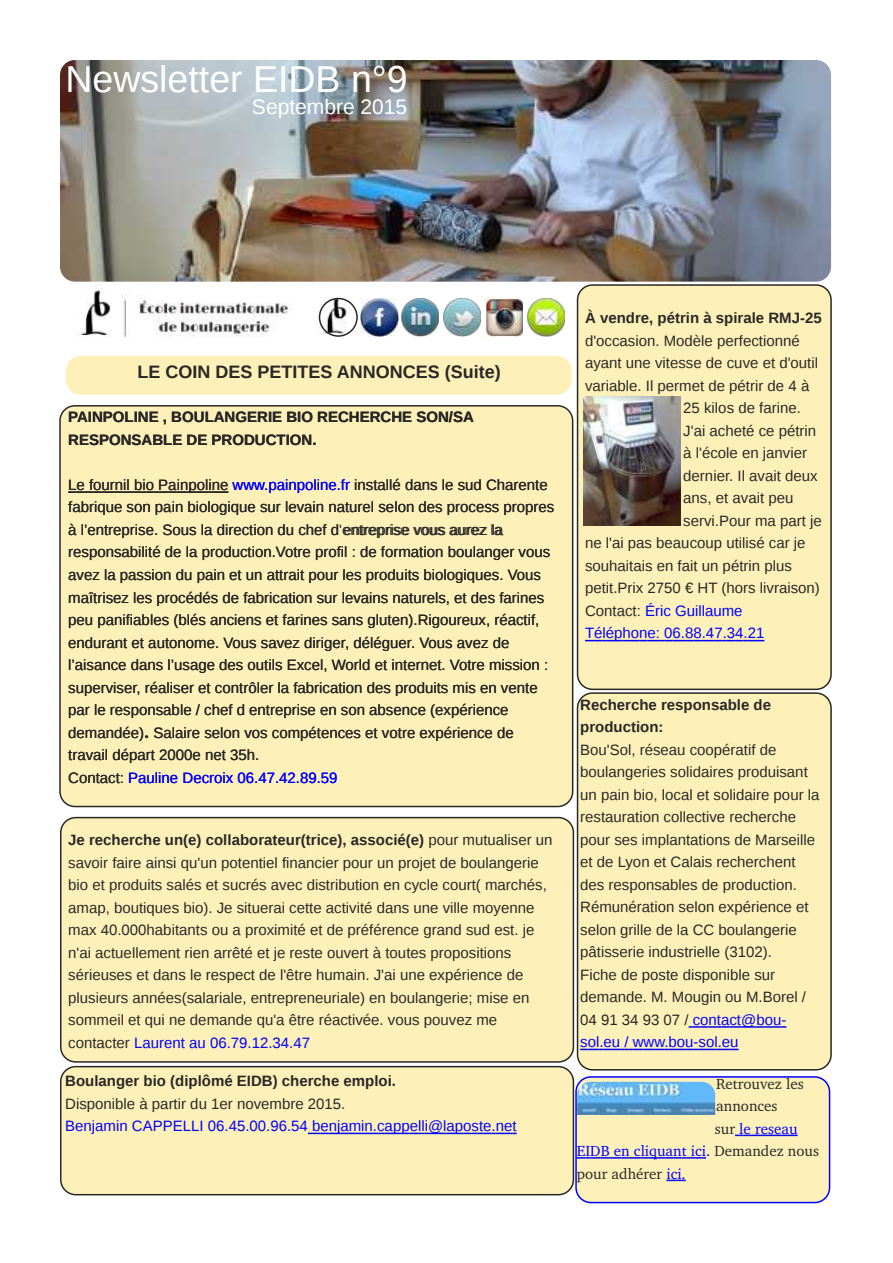
<style>
.page{position:relative;width:893px;height:1263px;background:#fff}
.page>*{position:absolute;margin:0;border:0;box-sizing:border-box;transform-origin:0 0}
.t1{font:37.5px "Liberation Sans";color:#fff}
.t2{font:21px "Liberation Sans";color:#fff}
.t3{font:700 18px "Liberation Sans";color:#292826}
.t4{font:15px/22.5px "Liberation Sans";color:#292826}
.t5{font:700 15px/22.5px "Liberation Sans";color:#292826}
.t6{font:15px "Liberation Sans";color:#00f}
.t7{font:15px "Charter BT";color:#00f}
.t8{font:15px "Charter BT";color:#292826}
.s1{color:#00f}
.s2{font-family:"Charter BT";font-weight:700;font-size:18px}
.s3{font-weight:700}
.s4{color:#292826}
</style>
<div class="page">
<div style="left:66px;top:356px;width:505px;height:39px;background:#fdf1b9;border-radius:15px"></div>
<div style="left:576px;top:1077px;width:254px;height:125px;background:#fdf1b9;border-radius:15px"></div>
<svg style="left:735px;top:1134px;width:63px;height:2px"></svg>
<svg style="left:578px;top:1157px;width:128px;height:1px"></svg>
<svg style="left:666px;top:1179px;width:20px;height:2px"></svg>
<div style="left:575px;top:1076px;width:255px;height:127px;border:2px solid #00f;border-radius:15px"></div>
<img style="left:60px;top:60px;width:771px;height:222px;border-radius:15px">
<img style="left:77px;top:285px;width:213px;height:52px">
<img style="left:320px;top:298px;width:32px;height:36px">
<div style="left:319px;top:298px;width:39px;height:39px;border:2px solid #292826;border-radius:50%"></div>
<div style="left:60px;top:406px;width:513px;height:400px;background:#fdf1b9;border-radius:15px"></div>
<div style="left:59px;top:405px;width:514px;height:402px;border:2px solid #292826;border-radius:15px"></div>
<div style="left:578px;top:285px;width:253px;height:404px;background:#fdf1b9;border-radius:15px"></div>
<div style="left:577px;top:284px;width:255px;height:406px;border:2px solid #292826;border-radius:15px"></div>
<img style="left:527px;top:298px;width:38px;height:38px">
<img style="left:485px;top:298px;width:38px;height:38px">
<img style="left:443px;top:298px;width:38px;height:38px">
<img style="left:401px;top:298px;width:38px;height:38px">
<img style="left:361px;top:298px;width:37px;height:38px">
<svg style="left:585px;top:640px;width:179px;height:1px"></svg>
<img style="left:584px;top:396px;width:97px;height:130px">
<img style="left:577px;top:1082px;width:138px;height:32px">
<svg style="left:68px;top:491px;width:160px;height:2px"></svg>
<div style="left:61px;top:818px;width:512px;height:244px;background:#fdf1b9;border-radius:15px"></div>
<div style="left:60px;top:817px;width:514px;height:246px;border:2px solid #292826;border-radius:15px"></div>
<div style="left:61px;top:1067px;width:512px;height:128px;background:#fdf1b9;border-radius:15px"></div>
<div style="left:60px;top:1066px;width:514px;height:129px;border:2px solid #292826;border-radius:15px"></div>
<svg style="left:308px;top:1133px;width:209px;height:1px"></svg>
<div style="left:578px;top:693px;width:253px;height:377px;background:#fdf1b9;border-radius:15px"></div>
<div style="left:577px;top:692px;width:255px;height:378px;border:2px solid #292826;border-radius:15px"></div>
<svg style="left:689px;top:1026px;width:97px;height:2px"></svg>
<svg style="left:580px;top:1049px;width:159px;height:1px"></svg>
<h1 class="t1" style="left:66px;top:57px;width:344px">Newsletter EIDB n°9</h1>
<h2 class="t2" style="left:252px;top:95px;width:157px">Septembre 2015</h2>
<p class="t3" style="left:137px;top:361px;width:365px">LE COIN DES PETITES ANNONCES (Suite)</p>
<p class="t5" style="left:68px;top:406px;width:407px">PAINPOLINE , BOULANGERIE BIO RECHERCHE SON/SA<br>RESPONSABLE DE PRODUCTION.</p>
<p class="t4" style="left:68px;top:473px;width:488px">Le fournil bio Painpoline <span class="s1">www.painpoline.fr</span> installé dans le sud Charente fabrique son pain biologique sur levain naturel selon des process propres à l’entreprise. Sous la direction du chef d'entreprise vous aurez la responsabilité de la production.Votre profil : de formation boulanger vous avez la passion du pain et un attrait pour les produits biologiques. Vous maîtrisez les procédés de fabrication sur levains naturels, et des farines peu panifiables (blés anciens et farines sans gluten).Rigoureux, réactif, endurant et autonome. Vous savez diriger, déléguer. Vous avez de l’aisance dans l’usage des outils Excel, World et internet. Votre mission : superviser, réaliser et contrôler la fabrication des produits mis en vente par le responsable / chef d entreprise en son absence (expérience demandée)<span class="s2">.</span> Salaire selon vos compétences et votre expérience de travail départ 2000e net 35h.<br>Contact: <span class="s1">Pauline Decroix 06.47.42.89.59</span></p>
<p class="t4" style="left:68px;top:829px;width:486px"><span class="s3">Je recherche un(e) collaborateur(trice), associé(e)</span> pour mutualiser un savoir faire ainsi qu'un potentiel financier pour un projet de boulangerie bio et produits salés et sucrés avec distribution en cycle court( marchés, amap, boutiques bio). Je situerai cette activité dans une ville moyenne max 40.000habitants ou a proximité et de préférence grand sud est. je n'ai actuellement rien arrêté et je reste ouvert à toutes propositions sérieuses et dans le respect de l'être humain. J'ai une expérience de plusieurs années(salariale, entrepreneuriale) en boulangerie; mise en sommeil et qui ne demande qu'a être réactivée. vous pouvez me contacter <span class="s1">Laurent au 06.79.12.34.47</span></p>
<p class="t5" style="left:65px;top:1070px;width:332px">Boulanger bio (diplômé EIDB) cherche emploi.</p>
<p class="t4" style="left:65px;top:1092px;width:282px">Disponible à partir du 1er novembre 2015.</p>
<p class="t6" style="left:65px;top:1117px;width:453px">Benjamin CAPPELLI 06.45.00.96.54 benjamin.cappelli@laposte.net</p>
<p class="t5" style="left:585px;top:307px;width:238px">À vendre, pétrin à spirale RMJ-25</p>
<p class="t4" style="left:585px;top:329px;width:216px">d'occasion. Modèle perfectionné</p>
<p class="t4" style="left:585px;top:352px;width:235px">ayant une vitesse de cuve et d'outil</p>
<p class="t4" style="left:585px;top:374px;width:226px">variable. Il permet de pétrir de 4 à</p>
<p class="t4" style="left:683px;top:397px;width:119px">25 kilos de farine.</p>
<p class="t4" style="left:683px;top:419px;width:134px">J'ai acheté ce pétrin</p>
<p class="t4" style="left:683px;top:442px;width:125px">à l'école en janvier</p>
<p class="t4" style="left:683px;top:464px;width:136px">dernier. Il avait deux</p>
<p class="t4" style="left:683px;top:487px;width:112px">ans, et avait peu</p>
<p class="t4" style="left:683px;top:509px;width:140px">servi.Pour ma part je</p>
<p class="t4" style="left:585px;top:532px;width:222px">ne l'ai pas beaucoup utilisé car je</p>
<p class="t4" style="left:585px;top:554px;width:208px">souhaitais en fait un pétrin plus</p>
<p class="t4" style="left:585px;top:577px;width:236px">petit.Prix 2750 € HT (hors livraison)</p>
<p class="t6" style="left:585px;top:602px;width:159px"><span class="s4">Contact:</span> Éric Guillaume</p>
<p class="t6" style="left:585px;top:624px;width:181px">Téléphone: 06.88.47.34.21</p>
<p class="t5" style="left:580px;top:693px;width:192px">Recherche responsable de production:</p>
<p class="t4" style="left:580px;top:738px;width:241px">Bou'Sol, réseau coopératif de boulangeries solidaires produisant un pain bio, local et solidaire pour la restauration collective recherche pour ses implantations de Marseille et de Lyon et Calais recherchent des responsables de production.<br>Rémunération selon expérience et selon grille de la CC boulangerie pâtisserie industrielle (3102).<br>Fiche de poste disponible sur demande. M. Mougin ou M.Borel /<br>04 91 34 93 07 / <span class="s1">contact@bou&shy;sol.eu / www.bou-sol.eu</span></p>
<p class="t8" style="left:716px;top:1078px;width:89px">Retrouvez les</p>
<p class="t8" style="left:716px;top:1100px;width:63px">annonces</p>
<p class="t7" style="left:715px;top:1123px;width:84px"><span class="s4">sur</span> le reseau</p>
<p class="t7" style="left:577px;top:1145px;width:244px">EIDB en cliquant ici. <span class="s4">Demandez nous</span></p>
<p class="t8" style="left:577px;top:1168px;width:110px">pour adhérer <span class="s1">ici.</span></p>
</div>
